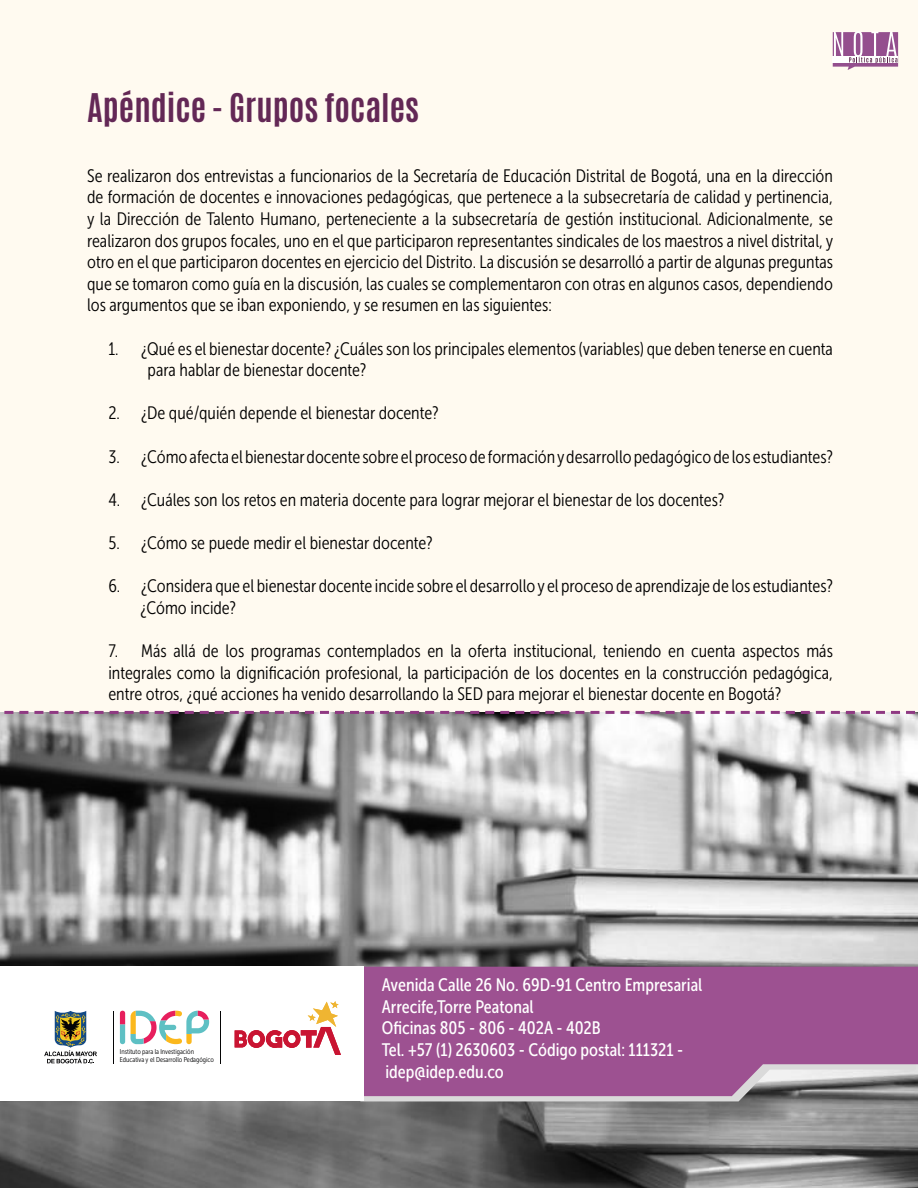
<style>
.page{position:relative;width:918px;height:1188px;background:#fffaf0}
.page>*{position:absolute;margin:0;border:0;box-sizing:border-box;transform-origin:0 0}
.t1{font:700 33px "Antonio";color:#632856}
.t2{font:18px/21.6px "Museo Sans Condensed 300";color:#000;text-align:justify}
.t3{font:18px/21.6px "Museo Sans Condensed 500";color:#fff}
.t4{font:7.05px/8.4px "Museo Sans Condensed 300";color:#010203}
</style>
<div class="page">
<img style="left:0;top:714px;width:918px;height:474px">
<svg style="left:364px;top:1096px;width:552px;height:5px;background:#b0afb0"></svg>
<svg style="left:364px;top:967px;width:554px;height:129px;background:#9d5792"></svg>
<div style="left:0;top:967px;width:364px;height:134px;background:#fff"></div>
<svg style="left:44px;top:1011px;width:53px;height:53px"></svg>
<svg style="left:235px;top:1001px;width:106px;height:54px"></svg>
<hr style="left:113px;top:1011px;width:1px;height:52px;background:#040405">
<hr style="left:220px;top:1011px;width:1px;height:52px;background:#040405">
<svg style="left:120px;top:1011px;width:5px;height:33px"></svg>
<svg style="left:131px;top:1011px;width:78px;height:33px"></svg>
<svg style="left:0;top:711px;width:918px;height:3px"></svg>
<svg style="left:833px;top:32px;width:65px;height:38px"></svg>
<h1 class="t1" style="left:87px;top:83px;width:334px">Apéndice - Grupos focales</h1>
<p class="t2" style="left:87px;top:165px;width:748px">Se realizaron dos entrevistas a funcionarios de la Secretaría de Educación Distrital de Bogotá, una en la dirección de formación de docentes e innovaciones pedagógicas, que pertenece a la subsecretaría de calidad y pertinencia, y la Dirección de Talento Humano, perteneciente a la subsecretaría de gestión institucional. Adicionalmente, se realizaron dos grupos focales, uno en el que participaron representantes sindicales de los maestros a nivel distrital, y otro en el que participaron docentes en ejercicio del Distrito. La discusión se desarrolló a partir de algunas preguntas que se tomaron como guía en la discusión, las cuales se complementaron con otras en algunos casos, dependiendo los argumentos que se iban exponiendo, y se resumen en las siguientes:</p>
<p class="t2" style="left:148px;top:338px;width:687px;text-indent:-39px">1. ¿Qué es el bienestar docente? ¿Cuáles son los principales elementos (variables) que deben tenerse en cuenta para hablar de bienestar docente?</p>
<p class="t2" style="left:108px;top:402px;width:332px">2. ¿De qué/quién depende el bienestar docente?</p>
<p class="t2" style="left:108px;top:446px;width:726px">3. ¿Cómo afecta el bienestar docente sobre el proceso de formación y desarrollo pedagógico de los estudiantes?</p>
<p class="t2" style="left:108px;top:489px;width:617px">4. ¿Cuáles son los retos en materia docente para lograr mejorar el bienestar de los docentes?</p>
<p class="t2" style="left:108px;top:532px;width:326px">5. ¿Cómo se puede medir el bienestar docente?</p>
<p class="t2" style="left:140px;top:575px;width:694px;text-indent:-32px">6. ¿Considera que el bienestar docente incide sobre el desarrollo y el proceso de aprendizaje de los estudiantes? ¿Cómo incide?</p>
<p class="t2" style="left:108px;top:640px;width:726px">7. Más allá de los programas contemplados en la oferta institucional, teniendo en cuenta aspectos más integrales como la dignificación profesional, la participación de los docentes en la construcción pedagógica, entre otros, ¿qué acciones ha venido desarrollando la SED para mejorar el bienestar docente en Bogotá?</p>
<p class="t4" style="left:120px;top:1047px;width:95px">Instituto para la Investigación<br>Educativa y el Desarrollo Pedagógico</p>
<p class="t3" style="left:382px;top:974px;width:322px">Avenida Calle 26 No. 69D-91 Centro Empresarial Arrecife,Torre Peatonal<br>Oficinas 805 - 806 - 402A - 402B<br>Tel. +57 (1) 2630603 - Código postal: 111321 - idep@idep.edu.co</p>
</div>
